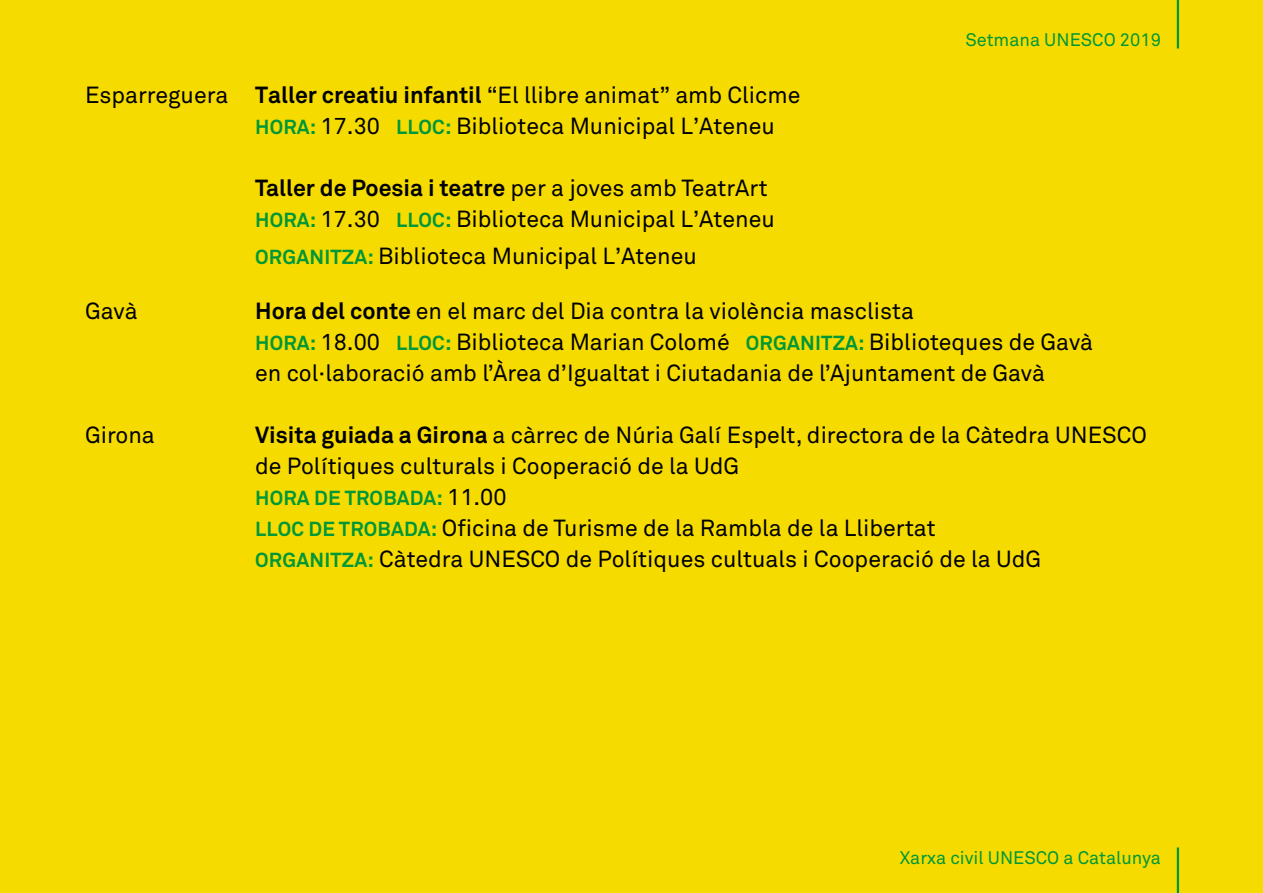
<style>
.page{position:relative;width:1263px;height:893px;background:#f6db00}
.page>*{position:absolute;margin:0;border:0;box-sizing:border-box;transform-origin:0 0}
.t1{font:23.1px/30.9px "Akkurat Std";color:#000}
.t2{font:700 20.1px "Akkurat Std";letter-spacing:.01em;color:#009738}
.t3{font:18px "Akkurat Std";color:#009738}
.s1{font-weight:700}
.s2{font-weight:700;font-size:20.1px;color:#009738}
.s3{font-weight:400;font-size:23.1px;color:#000}
</style>
<div class="page">
<hr style="left:1177px;top:0;width:2px;height:49px;background:#009738">
<hr style="left:1177px;top:847px;width:2px;height:46px;background:#009738">
<p class="t1" style="left:85px;top:80px;width:145px">Esparreguera</p>
<p class="t1" style="left:85px;top:296px;width:54px">Gavà</p>
<p class="t1" style="left:85px;top:420px;width:71px">Girona</p>
<p class="t1" style="left:255px;top:80px;width:547px"><span class="s1">Taller creatiu infantil</span> “El llibre animat” amb Clicme<br><span class="s2">HORA:</span> 17.30 <span class="s2">LLOC:</span> Biblioteca Municipal L’Ateneu</p>
<p class="t3" style="left:965px;top:30px;width:197px">Setmana UNESCO 2019</p>
<p class="t1" style="left:255px;top:172px;width:521px"><span class="s1">Taller de Poesia i teatre</span> per a joves amb TeatrArt<br><span class="s2">HORA:</span> 17.30 <span class="s2">LLOC:</span> Biblioteca Municipal L’Ateneu</p>
<p class="t1" style="left:255px;top:240px;width:443px"><span class="s2">ORGANITZA:</span> Biblioteca Municipal L’Ateneu</p>
<p class="t1" style="left:255px;top:296px;width:839px"><span class="s1">Hora del conte</span> en el marc del Dia contra la violència masclista<br><span class="s2">HORA:</span> 18.00 <span class="s2">LLOC:</span> Biblioteca Marian Colomé <span class="s2">ORGANITZA:</span> Biblioteques de Gavà en col·laboració amb l’Àrea d’Igualtat i Ciutadania de l’Ajuntament de Gavà</p>
<p class="t1" style="left:255px;top:420px;width:893px"><span class="s1">Visita guiada a Girona</span> a càrrec de Núria Galí Espelt, directora de la Càtedra UNESCO de Polítiques culturals i Cooperació de la UdG</p>
<p class="t2" style="left:255px;top:485px;width:253px">HORA DE TROBADA: <span class="s3">11.00</span></p>
<p class="t1" style="left:255px;top:512px;width:787px"><span class="s2">LLOC DE TROBADA:</span> Oficina de Turisme de la Rambla de la Llibertat<br><span class="s2">ORGANITZA:</span> Càtedra UNESCO de Polítiques cultuals i Cooperació de la UdG</p>
<p class="t3" style="left:900px;top:847px;width:262px">Xarxa civil UNESCO a Catalunya</p>
</div>
